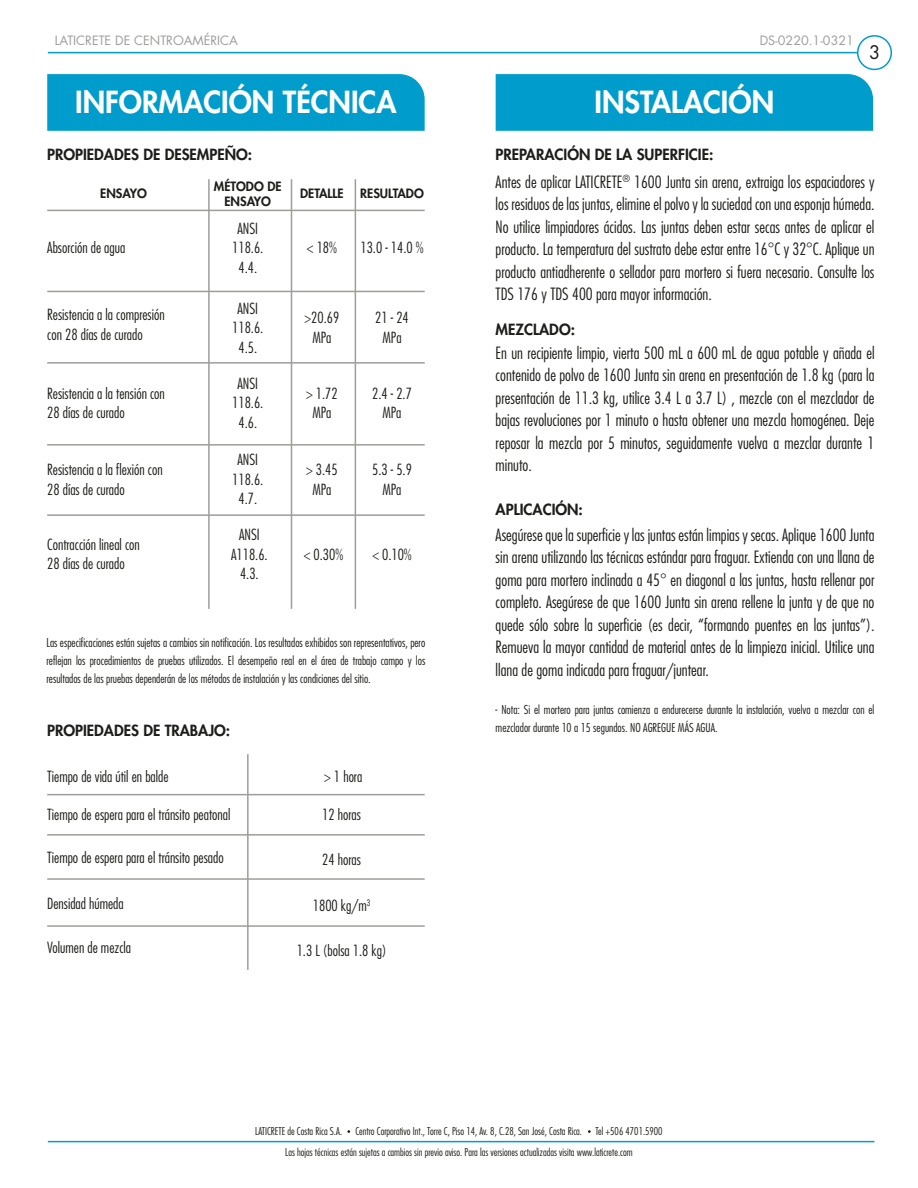
<style>
.page{position:relative;width:918px;height:1188px;background:#fff}
.page>*{position:absolute;margin:0;border:0;box-sizing:border-box;transform-origin:0 0}
.t1{font:800 29.7px "Futura";color:#fff}
.t2{font:18.15px "Futura";color:#1d1d1b}
.t3{font:300 condensed 16.5px/22.5px "Futura";color:#1d1d1b;text-align:justify}
.t4{font:300 condensed 15px/19.5px "Futura";color:#1d1d1b;text-align:center}
.t5{font:800 15px "Futura";color:#1d1d1b}
.t6{font:12.6px "Futura";color:#9d9d9c}
.t7{font:800 12.6px/15px "Futura";color:#1d1d1b;text-align:center}
.t8{font:300 condensed 12px/18px "Futura";color:#1d1d1b}
.t9{font:300 condensed 10.5px "Futura";color:#1d1d1b}
</style>
<div class="page">
<hr style="left:48px;top:52px;width:810px;height:1px;background:#009dcc">
<hr style="left:48px;top:1141px;width:827px;height:1px;background:#009dcc">
<div style="left:857px;top:35px;width:35px;height:35px;border:2px solid #009dcc;border-radius:50%"></div>
<div style="left:47px;top:74px;width:378px;height:57px;background:#009dcc"></div>
<div style="left:496px;top:74px;width:377px;height:57px;background:#009dcc"></div>
<hr style="left:47px;top:210px;width:378px;height:1px;background:#9d9d9c">
<hr style="left:47px;top:794px;width:378px;height:1px;background:#9d9d9c">
<hr style="left:47px;top:834px;width:378px;height:2px;background:#9d9d9c">
<hr style="left:47px;top:878px;width:378px;height:2px;background:#9d9d9c">
<hr style="left:47px;top:925px;width:378px;height:2px;background:#9d9d9c">
<hr style="left:47px;top:291px;width:378px;height:1px;background:#9d9d9c">
<hr style="left:47px;top:362px;width:378px;height:2px;background:#9d9d9c">
<hr style="left:47px;top:444px;width:378px;height:2px;background:#9d9d9c">
<hr style="left:47px;top:514px;width:378px;height:2px;background:#9d9d9c">
<hr style="left:355px;top:179px;width:1px;height:430px;background:#9d9d9c">
<hr style="left:291px;top:179px;width:1px;height:430px;background:#9d9d9c">
<hr style="left:208px;top:179px;width:2px;height:430px;background:#9d9d9c">
<hr style="left:247px;top:754px;width:2px;height:216px;background:#9d9d9c">
<p class="t6" style="left:55px;top:33px;width:185px">LATICRETE DE CENTROAMÉRICA</p>
<p class="t6" style="left:760px;top:33px;width:96px">DS-0220.1-0321</p>
<h1 class="t1" style="left:75px;top:84px;width:323px">INFORMACIÓN TÉCNICA</h1>
<h1 class="t1" style="left:595px;top:84px;width:181px">INSTALACIÓN</h1>
<p class="t5" style="left:47px;top:144px;width:206px">PROPIEDADES DE DESEMPEÑO:</p>
<p class="t5" style="left:496px;top:144px;width:219px">PREPARACIÓN DE LA SUPERFICIE:</p>
<p class="t2" style="left:869px;top:41px;width:13px">3</p>
<p class="t7" style="left:100px;top:186px;width:48px">ENSAYO</p>
<p class="t7" style="left:214px;top:179px;width:69px">MÉTODO DE<br>ENSAYO</p>
<p class="t7" style="left:300px;top:186px;width:45px">DETALLE</p>
<p class="t7" style="left:360px;top:186px;width:65px">RESULTADO</p>
<p class="t4" style="left:47px;top:238px;width:80px">Absorción de agua</p>
<p class="t4" style="left:307px;top:238px;width:32px">&lt; 18%</p>
<p class="t4" style="left:360px;top:238px;width:65px">13.0 - 14.0 %</p>
<p class="t4" style="left:232px;top:218px;width:33px">ANSI<br>118.6.<br>4.4.</p>
<p class="t4" style="left:47px;top:305px;width:119px;text-align:left">Resistencia a la compresión con 28 días de curado</p>
<p class="t4" style="left:232px;top:298px;width:33px">ANSI<br>118.6.<br>4.5.</p>
<p class="t4" style="left:305px;top:308px;width:36px">&gt;20.69<br>MPa</p>
<p class="t4" style="left:375px;top:308px;width:35px">21 - 24<br>MPa</p>
<p class="t4" style="left:232px;top:374px;width:33px">ANSI<br>118.6.<br>4.6.</p>
<p class="t4" style="left:47px;top:383px;width:119px;text-align:left">Resistencia a la tensión con<br>28 días de curado</p>
<p class="t4" style="left:372px;top:383px;width:41px">2.4 - 2.7<br>MPa</p>
<p class="t4" style="left:306px;top:383px;width:33px">&gt; 1.72<br>MPa</p>
<p class="t4" style="left:47px;top:460px;width:117px;text-align:left">Resistencia a la flexión con<br>28 días de curado</p>
<p class="t4" style="left:232px;top:450px;width:33px">ANSI<br>118.6.<br>4.7.</p>
<p class="t4" style="left:306px;top:460px;width:33px">&gt; 3.45<br>MPa</p>
<p class="t4" style="left:372px;top:460px;width:41px">5.3 - 5.9<br>MPa</p>
<p class="t4" style="left:231px;top:525px;width:38px">ANSI<br>A118.6.<br>4.3.</p>
<p class="t4" style="left:47px;top:535px;width:94px;text-align:left">Contracción lineal con<br>28 días de curado</p>
<p class="t4" style="left:304px;top:544px;width:41px">&lt; 0.30%</p>
<p class="t4" style="left:372px;top:544px;width:41px">&lt; 0.10%</p>
<p class="t8" style="left:47px;top:633px;width:380px;text-align:justify">Las especificaciones están sujetas a cambios sin notificación. Los resultados exhibidos son representativos, pero reflejan los procedimientos de pruebas utilizados. El desempeño real en el área de trabajo campo y los resultados de las pruebas dependerán de los métodos de instalación y las condiciones del sitio.</p>
<p class="t5" style="left:47px;top:721px;width:185px">PROPIEDADES DE TRABAJO:</p>
<p class="t4" style="left:47px;top:766px;width:123px">Tiempo de vida útil en balde</p>
<p class="t4" style="left:47px;top:804px;width:185px">Tiempo de espera para el tránsito peatonal</p>
<p class="t4" style="left:47px;top:847px;width:178px">Tiempo de espera para el tránsito pesado</p>
<p class="t4" style="left:324px;top:766px;width:40px">&gt; 1 hora</p>
<p class="t4" style="left:322px;top:804px;width:40px">12 horas</p>
<p class="t4" style="left:322px;top:850px;width:40px">24 horas</p>
<p class="t4" style="left:47px;top:893px;width:78px">Densidad húmeda</p>
<p class="t4" style="left:313px;top:896px;width:59px">1800 kg/m<sup>3</sup></p>
<p class="t4" style="left:47px;top:938px;width:85px">Volumen de mezcla</p>
<p class="t4" style="left:297px;top:940px;width:91px">1.3 L (bolsa 1.8 kg)</p>
<p class="t3" style="left:496px;top:170px;width:380px">Antes de aplicar LATICRETE<sup>®</sup> 1600 Junta sin arena, extraiga los espaciadores y los residuos de las juntas, elimine el polvo y la suciedad con una esponja húmeda.<br>No utilice limpiadores ácidos. Las juntas deben estar secas antes de aplicar el producto. La temperatura del sustrato debe estar entre 16°C y 32°C. Aplique un producto antiadherente o sellador para mortero si fuera necesario. Consulte los TDS 176 y TDS 400 para mayor información.</p>
<p class="t5" style="left:496px;top:320px;width:81px">MEZCLADO:</p>
<p class="t3" style="left:496px;top:341px;width:380px">En un recipiente limpio, vierta 500 mL a 600 mL de agua potable y añada el contenido de polvo de 1600 Junta sin arena en presentación de 1.8 kg (para la presentación de 11.3 kg, utilice 3.4 L a 3.7 L) , mezcle con el mezclador de bajas revoluciones por 1 minuto o hasta obtener una mezcla homogénea. Deje reposar la mezcla por 5 minutos, seguidamente vuelva a mezclar durante 1 minuto.</p>
<p class="t5" style="left:496px;top:500px;width:89px">APLICACIÓN:</p>
<p class="t3" style="left:496px;top:523px;width:380px">Asegúrese que la superficie y las juntas están limpias y secas. Aplique 1600 Junta sin arena utilizando las técnicas estándar para fraguar. Extienda con una llana de goma para mortero inclinada a 45° en diagonal a las juntas, hasta rellenar por completo. Asegúrese de que 1600 Junta sin arena rellene la junta y de que no quede sólo sobre la superficie (es decir, “formando puentes en las juntas”).<br>Remueva la mayor cantidad de material antes de la limpieza inicial. Utilice una llana de goma indicada para fraguar/juntear.</p>
<p class="t8" style="left:496px;top:701px;width:380px">- Nota: Si el mortero para juntas comienza a endurecerse durante la instalación, vuelva a mezclar con el mezclador durante 10 a 15 segundos. NO AGREGUE MÁS AGUA.</p>
<p class="t9" style="left:255px;top:1125px;width:88px">LATICRETE de Costa Rica S.A.</p>
<p class="t9" style="left:355px;top:1125px;width:228px">Centro Corporativo Int., Torre C, Piso 14, Av. 8, C.28, San José, Costa Rica.</p>
<p class="t9" style="left:595px;top:1125px;width:69px">Tel +506 4701.5900</p>
<p class="t9" style="left:285px;top:1146px;width:349px">Las hojas técnicas están sujetas a cambios sin previo aviso. Para las versiones actualizadas visita www.laticrete.com</p>
</div>
